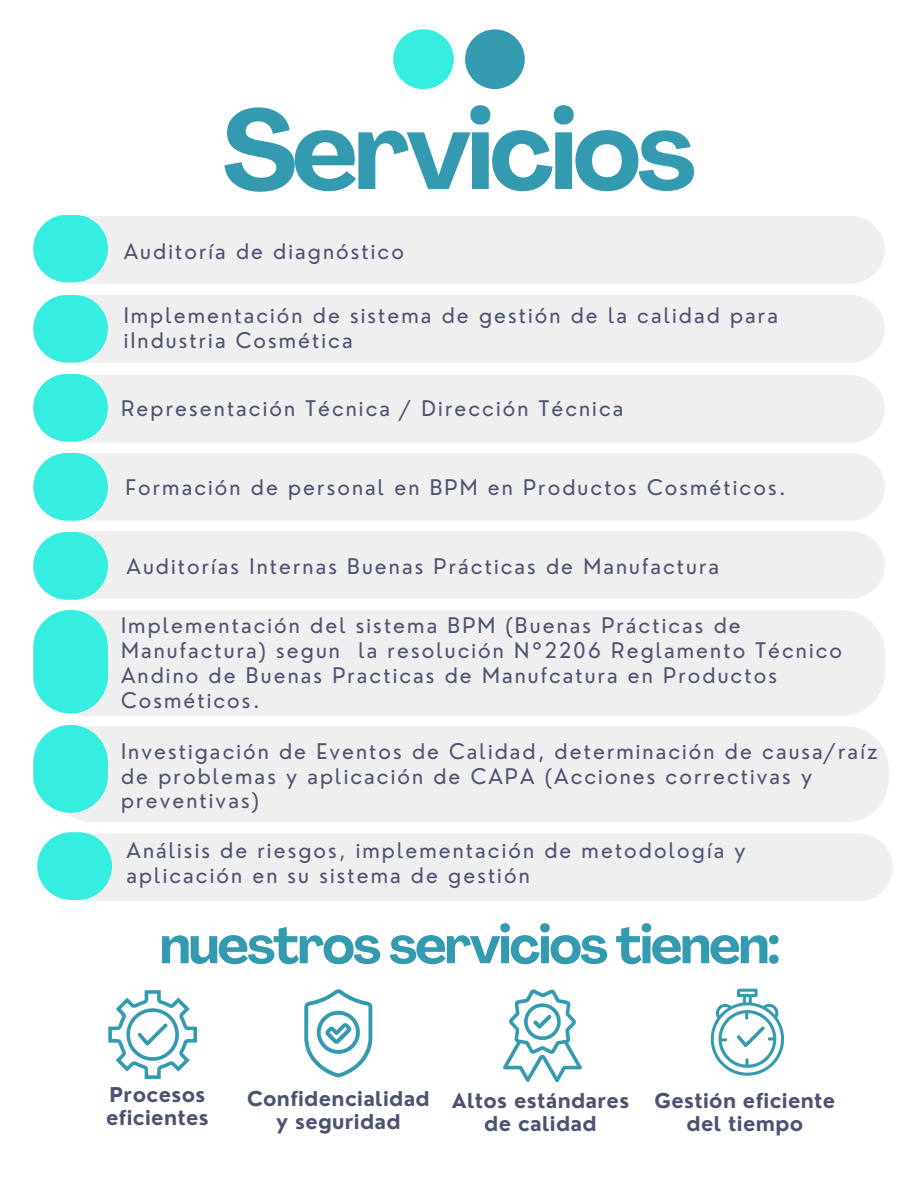
<style>
.page{position:relative;width:918px;height:1188px;background:#fff}
.page>*{position:absolute;margin:0;border:0;box-sizing:border-box;transform-origin:0 0}
.t1{font:700 110.7px "Agrandir";letter-spacing:-.035em;color:#349aaf}
.t2{font:700 52.8px "Agrandir";letter-spacing:-.035em;color:#349aaf}
.t3{font:21px/24.8px "Nourd";letter-spacing:.1em;color:#4c5270}
.t4{font:700 19.95px/23.2px "Nourd";letter-spacing:.015em;color:#4c5270;text-align:center}
</style>
<div class="page">
<div style="left:393px;top:29px;width:61px;height:60px;background:#36eee0;border-radius:30px"></div>
<div style="left:465px;top:29px;width:60px;height:60px;background:#349aaf;border-radius:50%"></div>
<div style="left:58px;top:216px;width:827px;height:68px;background:#efefef;border-radius:34px"></div>
<div style="left:45px;top:295px;width:840px;height:68px;background:#efefef;border-radius:34px"></div>
<div style="left:45px;top:375px;width:840px;height:68px;background:#efefef;border-radius:34px"></div>
<div style="left:45px;top:453px;width:840px;height:68px;background:#efefef;border-radius:34px"></div>
<div style="left:45px;top:531px;width:840px;height:68px;background:#efefef;border-radius:34px"></div>
<div style="left:46px;top:610px;width:839px;height:106px;background:#efefef"></div>
<div style="left:50px;top:726px;width:839px;height:96px;background:#efefef"></div>
<div style="left:33px;top:215px;width:75px;height:67px;background:#36eee0;border-radius:34px"></div>
<div style="left:33px;top:295px;width:75px;height:68px;background:#36eee0;border-radius:34px"></div>
<div style="left:33px;top:374px;width:75px;height:68px;background:#36eee0;border-radius:34px"></div>
<div style="left:33px;top:453px;width:75px;height:68px;background:#36eee0;border-radius:34px"></div>
<div style="left:33px;top:532px;width:75px;height:68px;background:#36eee0;border-radius:34px"></div>
<div style="left:33px;top:610px;width:75px;height:104px;background:#36eee0;border-radius:37px"></div>
<div style="left:33px;top:725px;width:75px;height:88px;background:#36eee0;border-radius:37px"></div>
<svg style="left:108px;top:990px;width:89px;height:89px"></svg>
<svg style="left:304px;top:989px;width:68px;height:88px"></svg>
<svg style="left:503px;top:989px;width:79px;height:93px"></svg>
<svg style="left:711px;top:989px;width:73px;height:87px"></svg>
<div style="left:53px;top:833px;width:840px;height:68px;background:#efefef;border-radius:34px"></div>
<div style="left:37px;top:832px;width:75px;height:68px;background:#36eee0;border-radius:34px"></div>
<p class="t1" style="left:222px;top:106px;width:475px">Servicios</p>
<p class="t3" style="left:124px;top:239px;width:282px">Auditoría de diagnóstico</p>
<p class="t3" style="left:124px;top:303px;width:656px">Implementación de sistema de gestión de la calidad para iIndustria Cosmética</p>
<p class="t3" style="left:121px;top:395px;width:504px">Representación Técnica / Dirección Técnica</p>
<p class="t3" style="left:125px;top:474px;width:662px">Formación de personal en BPM en Productos Cosméticos.</p>
<p class="t3" style="left:126px;top:553px;width:594px">Auditorías Internas Buenas Prácticas de Manufactura</p>
<p class="t3" style="left:121px;top:613px;width:723px">Implementación del sistema BPM (Buenas Prácticas de Manufactura) segun la resolución N°2206 Reglamento Técnico Andino de Buenas Practicas de Manufcatura en Productos Cosméticos.</p>
<p class="t3" style="left:121px;top:739px;width:758px">Investigación de Eventos de Calidad, determinación de causa/raíz de problemas y aplicación de CAPA (Acciones correctivas y preventivas)</p>
<p class="t3" style="left:126px;top:838px;width:621px">Análisis de riesgos, implementación de metodología y aplicación en su sistema de gestión</p>
<p class="t2" style="left:160px;top:924px;width:622px">nuestros servicios tienen:</p>
<p class="t4" style="left:106px;top:1083px;width:104px;text-align:left">Procesos eficientes</p>
<p class="t4" style="left:247px;top:1087px;width:184px">Confidencialidad</p>
<p class="t4" style="left:276px;top:1110px;width:126px">y seguridad</p>
<p class="t4" style="left:452px;top:1089px;width:179px">Altos estándares de calidad</p>
<p class="t4" style="left:655px;top:1089px;width:182px">Gestión eficiente del tiempo</p>
</div>
